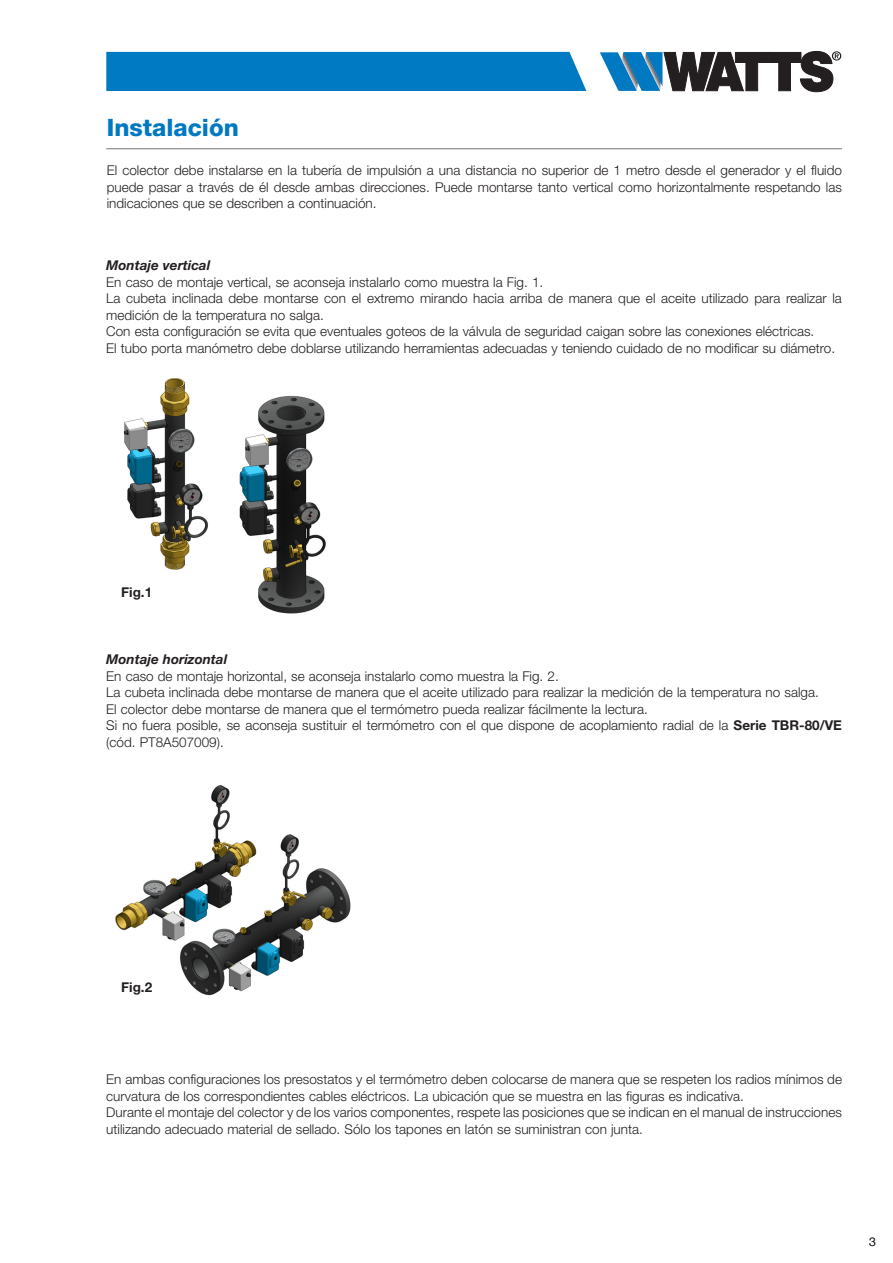
<style>
.page{position:relative;width:893px;height:1263px;background:#fff}
.page>*{position:absolute;margin:0;border:0;box-sizing:border-box;transform-origin:0 0}
.Normale{font:800 24px "Helvetica Neue LT Std";color:#0079c2}
.STILE_TESTO_DESCRIZI{font:300 13.5px/16.5px "Helvetica Neue LT Std";color:#231f20}
.Normale-2{font:300 13.5px/16.5px "Helvetica Neue LT Std";color:#231f20;text-align:justify}
.STILE_TESTO_DESCRIZI-2{font:italic 700 13.5px "Helvetica Neue LT Std";color:#231f20}
.STILE_TESTO_DESCRIZI-3{font:700 13.5px "Helvetica Neue LT Std";color:#231f20}
.t1{font:300 12px "Helvetica Neue LT Std";color:#231f20}
.s1{font-weight:700}
</style>
<div class="page">
<svg style="left:600px;top:51px;width:241px;height:41px"></svg>
<div style="left:106px;top:52px;width:480px;height:39px;background:#007ac2"></div>
<img style="left:123px;top:378px;width:203px;height:236px">
<img style="left:115px;top:785px;width:236px;height:211px">
<hr style="left:106px;top:148px;width:736px;height:1px;background:#757679">
<p class="Normale" style="left:107px;top:113px;width:134px">Instalación</p>
<p class="Normale-2" style="left:107px;top:162px;width:737px">El colector debe instalarse en la tubería de impulsión a una distancia no superior de 1 metro desde el generador y el fluido puede pasar a través de él desde ambas direcciones. Puede montarse tanto vertical como horizontalmente respetando las indicaciones que se describen a continuación.</p>
<p class="STILE_TESTO_DESCRIZI-2" style="left:106px;top:257px;width:105px">Montaje vertical</p>
<p class="STILE_TESTO_DESCRIZI" style="left:106px;top:273px;width:438px">En caso de montaje vertical, se aconseja instalarlo como muestra la Fig. 1.</p>
<p class="STILE_TESTO_DESCRIZI" style="left:106px;top:290px;width:737px">La cubeta inclinada debe montarse con el extremo mirando hacia arriba de manera que el aceite utilizado para realizar la medición de la temperatura no salga.</p>
<p class="STILE_TESTO_DESCRIZI" style="left:106px;top:323px;width:709px">Con esta configuración se evita que eventuales goteos de la válvula de seguridad caigan sobre las conexiones eléctricas.</p>
<p class="STILE_TESTO_DESCRIZI" style="left:106px;top:339px;width:730px">El tubo porta manómetro debe doblarse utilizando herramientas adecuadas y teniendo cuidado de no modificar su diámetro.</p>
<p class="STILE_TESTO_DESCRIZI-3" style="left:121px;top:584px;width:32px">Fig.1</p>
<p class="STILE_TESTO_DESCRIZI-2" style="left:106px;top:651px;width:122px">Montaje horizontal</p>
<p class="STILE_TESTO_DESCRIZI" style="left:106px;top:667px;width:454px">En caso de montaje horizontal, se aconseja instalarlo como muestra la Fig. 2.</p>
<p class="STILE_TESTO_DESCRIZI" style="left:106px;top:684px;width:714px">La cubeta inclinada debe montarse de manera que el aceite utilizado para realizar la medición de la temperatura no salga.</p>
<p class="STILE_TESTO_DESCRIZI" style="left:106px;top:700px;width:543px">El colector debe montarse de manera que el termómetro pueda realizar fácilmente la lectura.</p>
<p class="STILE_TESTO_DESCRIZI" style="left:106px;top:717px;width:737px">Si no fuera posible, se aconseja sustituir el termómetro con el que dispone de acoplamiento radial de la <span class="s1">Serie TBR-80/VE </span>(cód. PT8A507009).</p>
<p class="STILE_TESTO_DESCRIZI-3" style="left:121px;top:979px;width:32px">Fig.2</p>
<p class="STILE_TESTO_DESCRIZI" style="left:106px;top:1071px;width:737px">En ambas configuraciones los presostatos y el termómetro deben colocarse de manera que se respeten los radios mínimos de curvatura de los correspondientes cables eléctricos. La ubicación que se muestra en las figuras es indicativa.</p>
<p class="STILE_TESTO_DESCRIZI" style="left:106px;top:1104px;width:737px">Durante el montaje del colector y de los varios componentes, respete las posiciones que se indican en el manual de instrucciones utilizando adecuado material de sellado. Sólo los tapones en latón se suministran con junta.</p>
<p class="t1" style="left:869px;top:1234px;width:8px">3</p>
</div>
